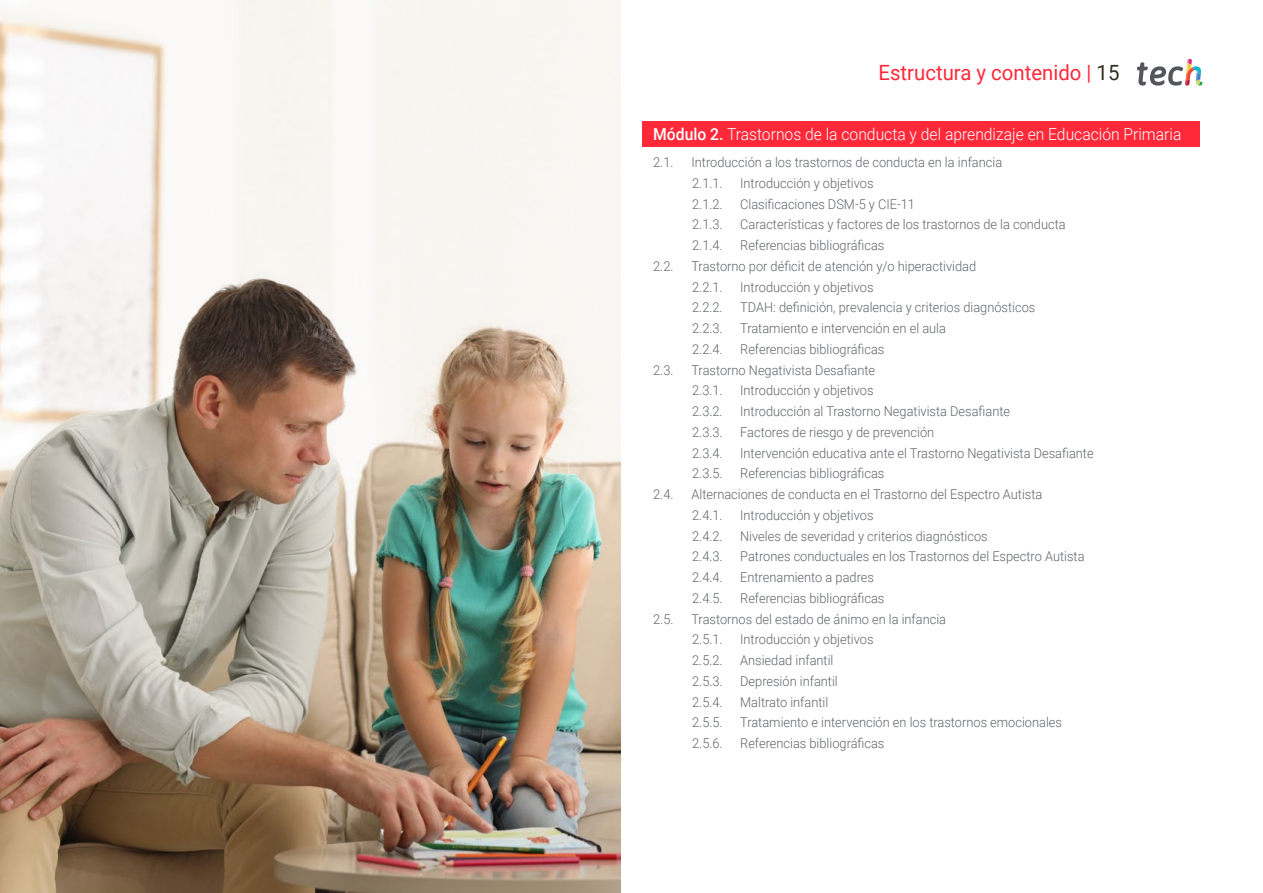
<style>
.page{position:relative;width:1263px;height:893px;background:#fff}
.page>*{position:absolute;margin:0;border:0;box-sizing:border-box;transform-origin:0 0}
.t1{font:21px "Roboto";color:#ff293a}
.t2{font:300 16.5px "Roboto";color:#fff;scale:.95 1}
.t3{font:300 13.5px/20.7px "Roboto";color:#61646a;scale:.95 1}
.s1{color:#312e20}
.s2{font-weight:500}
</style>
<div class="page">
<img style="left:0;top:0;width:621px;height:893px">
<svg style="left:1137px;top:59px;width:65px;height:27px"></svg>
<div style="left:642px;top:121px;width:557px;height:25px;background:#ff293a"></div>
<h1 class="t1" style="left:878px;top:57px;width:242px">Estructura y contenido | <span class="s1">15</span></h1>
<p class="t2" style="left:653px;top:123px;width:558px"><span class="s2">Módulo 2.</span> Trastornos de la conducta y del aprendizaje en Educación Primaria</p>
<p class="t3" style="left:653px;top:151px;width:23px">2.1.</p>
<p class="t3" style="left:691px;top:151px;width:329px">Introducción a los trastornos de conducta en la infancia<br>2.1.1.</p>
<p class="t3" style="left:740px;top:172px;width:142px">Introducción y objetivos</p>
<p class="t3" style="left:692px;top:193px;width:34px">2.1.2.</p>
<p class="t3" style="left:740px;top:193px;width:186px">Clasificaciones DSM-5 y CIE-11</p>
<p class="t3" style="left:692px;top:214px;width:34px">2.1.3.</p>
<p class="t3" style="left:740px;top:214px;width:344px">Características y factores de los trastornos de la conducta</p>
<p class="t3" style="left:692px;top:234px;width:34px">2.1.4.</p>
<p class="t3" style="left:740px;top:234px;width:153px">Referencias bibliográficas</p>
<p class="t3" style="left:653px;top:255px;width:23px">2.2.</p>
<p class="t3" style="left:691px;top:255px;width:301px">Trastorno por déficit de atención y/o hiperactividad<br>2.2.1.</p>
<p class="t3" style="left:740px;top:276px;width:142px">Introducción y objetivos</p>
<p class="t3" style="left:692px;top:297px;width:34px">2.2.2.</p>
<p class="t3" style="left:740px;top:297px;width:312px">TDAH: definición, prevalencia y criterios diagnósticos</p>
<p class="t3" style="left:692px;top:317px;width:34px">2.2.3.</p>
<p class="t3" style="left:740px;top:317px;width:218px">Tratamiento e intervención en el aula</p>
<p class="t3" style="left:692px;top:338px;width:34px">2.2.4.</p>
<p class="t3" style="left:740px;top:338px;width:153px">Referencias bibliográficas</p>
<p class="t3" style="left:653px;top:359px;width:23px">2.3.</p>
<p class="t3" style="left:691px;top:359px;width:195px">Trastorno Negativista Desafiante<br>2.3.1.</p>
<p class="t3" style="left:740px;top:380px;width:142px">Introducción y objetivos</p>
<p class="t3" style="left:692px;top:400px;width:34px">2.3.2.</p>
<p class="t3" style="left:740px;top:400px;width:286px">Introducción al Trastorno Negativista Desafiante</p>
<p class="t3" style="left:692px;top:421px;width:34px">2.3.3.</p>
<p class="t3" style="left:740px;top:421px;width:206px">Factores de riesgo y de prevención</p>
<p class="t3" style="left:692px;top:442px;width:34px">2.3.4.</p>
<p class="t3" style="left:740px;top:442px;width:374px">Intervención educativa ante el Trastorno Negativista Desafiante</p>
<p class="t3" style="left:692px;top:463px;width:34px">2.3.5.</p>
<p class="t3" style="left:740px;top:463px;width:153px">Referencias bibliográficas</p>
<p class="t3" style="left:653px;top:483px;width:23px">2.4.</p>
<p class="t3" style="left:691px;top:483px;width:371px">Alternaciones de conducta en el Trastorno del Espectro Autista<br>2.4.1.</p>
<p class="t3" style="left:740px;top:504px;width:142px">Introducción y objetivos</p>
<p class="t3" style="left:692px;top:525px;width:34px">2.4.2.</p>
<p class="t3" style="left:740px;top:525px;width:262px">Niveles de severidad y criterios diagnósticos</p>
<p class="t3" style="left:692px;top:546px;width:34px">2.4.3.</p>
<p class="t3" style="left:740px;top:546px;width:364px">Patrones conductuales en los Trastornos del Espectro Autista</p>
<p class="t3" style="left:692px;top:566px;width:34px">2.4.4.</p>
<p class="t3" style="left:740px;top:566px;width:142px">Entrenamiento a padres</p>
<p class="t3" style="left:692px;top:587px;width:34px">2.4.5.</p>
<p class="t3" style="left:740px;top:587px;width:153px">Referencias bibliográficas</p>
<p class="t3" style="left:653px;top:608px;width:23px">2.5.</p>
<p class="t3" style="left:691px;top:608px;width:270px">Trastornos del estado de ánimo en la infancia<br>2.5.1.</p>
<p class="t3" style="left:740px;top:629px;width:142px">Introducción y objetivos</p>
<p class="t3" style="left:692px;top:649px;width:34px">2.5.2.</p>
<p class="t3" style="left:740px;top:649px;width:100px">Ansiedad infantil</p>
<p class="t3" style="left:692px;top:670px;width:34px">2.5.3.</p>
<p class="t3" style="left:740px;top:670px;width:104px">Depresión infantil</p>
<p class="t3" style="left:692px;top:691px;width:34px">2.5.4.</p>
<p class="t3" style="left:740px;top:691px;width:94px">Maltrato infantil</p>
<p class="t3" style="left:692px;top:712px;width:34px">2.5.5.</p>
<p class="t3" style="left:740px;top:712px;width:340px">Tratamiento e intervención en los trastornos emocionales</p>
<p class="t3" style="left:692px;top:732px;width:34px">2.5.6.</p>
<p class="t3" style="left:740px;top:732px;width:153px">Referencias bibliográficas</p>
</div>
